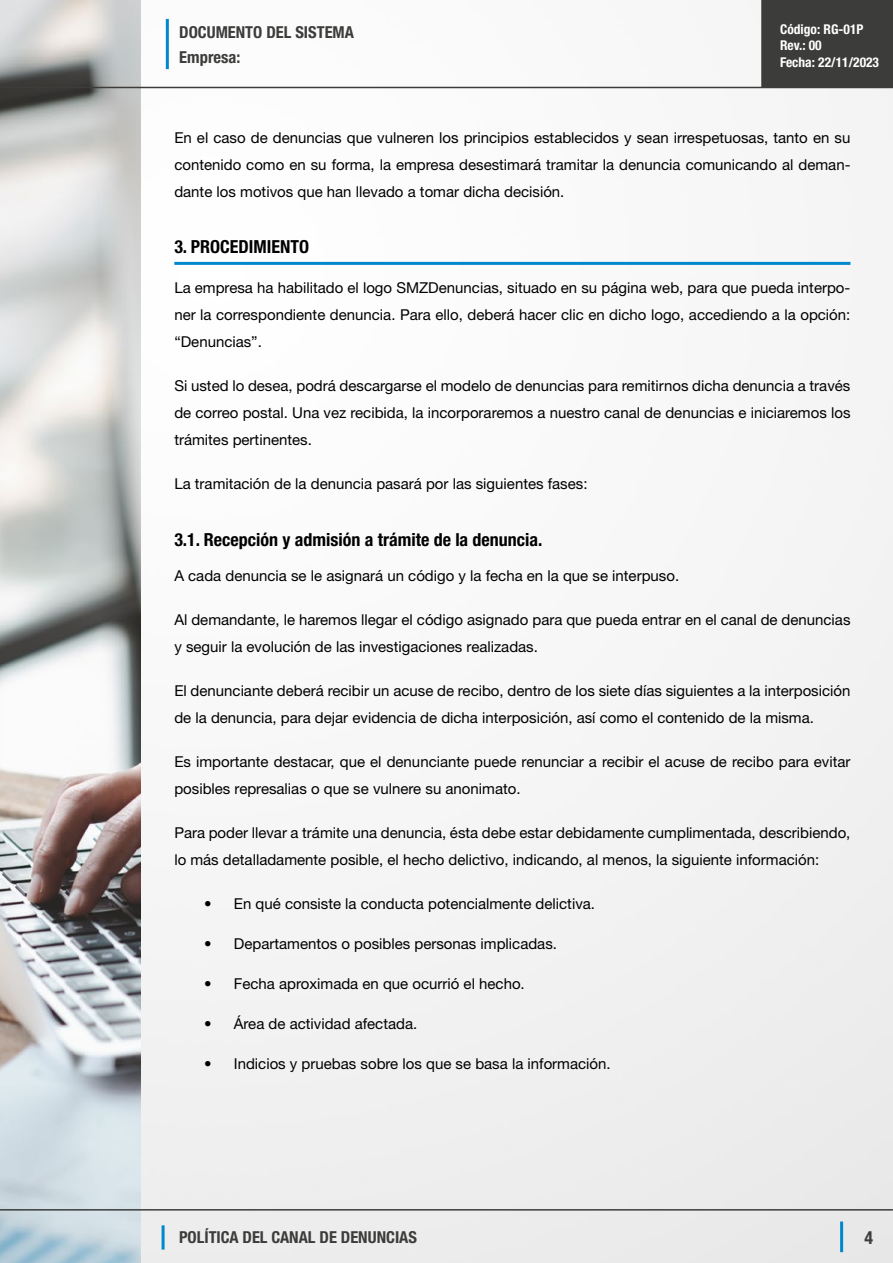
<style>
.page{position:relative;width:893px;height:1263px;background:#fff}
.page>*{position:absolute;margin:0;border:0;box-sizing:border-box;transform-origin:0 0}
.t1{font:700 condensed 18px "Helvetica Neue LT Std";color:#000}
.t2{font:700 condensed 18px "Helvetica Neue LT Std";color:#3c3c3b}
.t3{font:700 condensed 16.5px "Helvetica Neue LT Std";color:#3c3c3b}
.t4{font:15px/27px "Helvetica Neue LT Std";color:#000}
.t5{font:700 condensed 13.5px/16.2px "Helvetica Neue LT Std";color:#fff}
</style>
<div class="page">
<img style="left:140px;top:0;width:753px;height:1263px">
<img style="left:0;top:0;width:140px;height:1263px">
<hr style="left:162px;top:1225px;width:3px;height:24px;background:#08c">
<hr style="left:0;top:1209px;width:893px;height:1px;background:#3c3c3b">
<hr style="left:840px;top:1221px;width:3px;height:31px;background:#08c">
<div style="left:762px;top:0;width:131px;height:87px;background:#3c3c3b"></div>
<hr style="left:761px;top:0;width:2px;height:87px;background:#3c3c3b">
<hr style="left:0;top:87px;width:893px;height:1px;background:#3c3c3b">
<hr style="left:166px;top:19px;width:3px;height:50px;background:#08c">
<hr style="left:174px;top:262px;width:676px;height:3px;background:#08c">
<p class="t5" style="left:780px;top:21px;width:85px">Código: RG-01P<br>Rev.: 00</p>
<p class="t3" style="left:179px;top:22px;width:176px">DOCUMENTO DEL SISTEMA</p>
<p class="t3" style="left:179px;top:47px;width:63px">Empresa:</p>
<p class="t5" style="left:780px;top:54px;width:101px">Fecha: 22/11/2023</p>
<p class="t4" style="left:174px;top:123px;width:678px;text-align:justify">En el caso de denuncias que vulneren los principios establecidos y sean irrespetuosas, tanto en su contenido como en su forma, la empresa desestimará tramitar la denuncia comunicando al deman&shy;dante los motivos que han llevado a tomar dicha decisión.</p>
<p class="t1" style="left:174px;top:236px;width:136px">3. PROCEDIMIENTO</p>
<p class="t4" style="left:174px;top:274px;width:678px;text-align:justify">La empresa ha habilitado el logo SMZDenuncias, situado en su página web, para que pueda interpo&shy;ner la correspondiente denuncia. Para ello, deberá hacer clic en dicho logo, accediendo a la opción: “Denuncias”.</p>
<p class="t4" style="left:174px;top:372px;width:678px;text-align:justify">Si usted lo desea, podrá descargarse el modelo de denuncias para remitirnos dicha denuncia a través de correo postal. Una vez recibida, la incorporaremos a nuestro canal de denuncias e iniciaremos los trámites pertinentes.</p>
<p class="t4" style="left:174px;top:470px;width:415px">La tramitación de la denuncia pasará por las siguientes fases:</p>
<p class="t1" style="left:174px;top:529px;width:370px">3.1. Recepción y admisión a trámite de la denuncia.</p>
<p class="t4" style="left:174px;top:562px;width:506px">A cada denuncia se le asignará un código y la fecha en la que se interpuso.</p>
<p class="t4" style="left:174px;top:606px;width:678px">Al demandante, le haremos llegar el código asignado para que pueda entrar en el canal de denuncias y seguir la evolución de las investigaciones realizadas.</p>
<p class="t4" style="left:174px;top:677px;width:678px">El denunciante deberá recibir un acuse de recibo, dentro de los siete días siguientes a la interposición de la denuncia, para dejar evidencia de dicha interposición, así como el contenido de la misma.</p>
<p class="t4" style="left:174px;top:748px;width:678px">Es importante destacar, que el denunciante puede renunciar a recibir el acuse de recibo para evitar posibles represalias o que se vulnere su anonimato.</p>
<p class="t4" style="left:174px;top:819px;width:678px">Para poder llevar a trámite una denuncia, ésta debe estar debidamente cumplimentada, describiendo, lo más detalladamente posible, el hecho delictivo, indicando, al menos, la siguiente información:</p>
<p class="t4" style="left:204px;top:890px;width:392px">• En qué consiste la conducta potencialmente delictiva.</p>
<p class="t4" style="left:204px;top:930px;width:354px">• Departamentos o posibles personas implicadas.</p>
<p class="t4" style="left:204px;top:970px;width:322px">• Fecha aproximada en que ocurrió el hecho.</p>
<p class="t4" style="left:204px;top:1010px;width:215px">• Área de actividad afectada.</p>
<p class="t4" style="left:204px;top:1049px;width:408px">• Indicios y pruebas sobre los que se basa la información.</p>
<p class="t3" style="left:179px;top:1227px;width:239px">POLÍTICA DEL CANAL DE DENUNCIAS</p>
<p class="t2" style="left:865px;top:1226px;width:10px">4</p>
</div>
